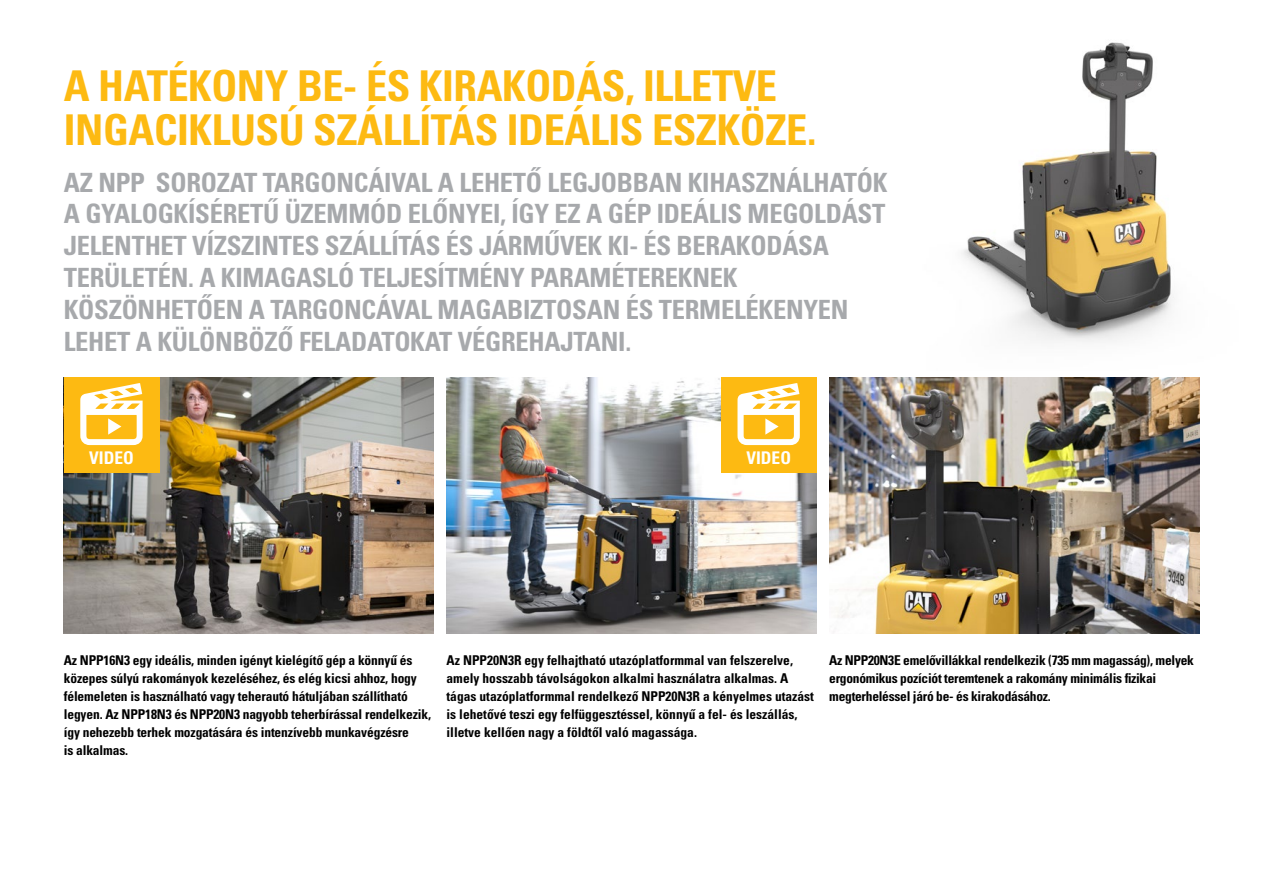
<style>
.page{position:relative;width:1263px;height:893px;background:#fff}
.page>*{position:absolute;margin:0;border:0;box-sizing:border-box;transform-origin:0 0}
.t1{font:42.45px/43.5px "Univers LTCYR 67 Bold Cond";letter-spacing:-.01em;color:#fdba12}
.t2{font:26.55px/31.8px "Univers LTCYR 67 Bold Cond";letter-spacing:-.01em;color:#a7a9ac}
.t3{font:17.4px "Univers LTCYR 67 Bold Cond";color:#fff}
.t4{font:13.5px/18px "Univers LTCYR 67 Bold Cond";letter-spacing:-.01em;color:#000}
</style>
<div class="page">
<img style="left:446px;top:377px;width:370px;height:257px">
<img style="left:829px;top:377px;width:370px;height:257px">
<img style="left:961px;top:42px;width:213px;height:300px">
<img style="left:64px;top:377px;width:370px;height:257px">
<div style="left:64px;top:377px;width:95px;height:96px;background:#fdba12"></div>
<svg style="left:80px;top:383px;width:63px;height:62px"></svg>
<div style="left:721px;top:377px;width:95px;height:96px;background:#fdba12"></div>
<svg style="left:737px;top:383px;width:63px;height:62px"></svg>
<h1 class="t1" style="left:64px;top:64px;width:754px">A HATÉKONY BE- ÉS KIRAKODÁS, ILLETVE<br>INGACIKLUSÚ SZÁLLÍTÁS IDEÁLIS ESZKÖZE.</h1>
<p class="t2" style="left:64px;top:166px;width:825px">AZ NPP SOROZAT TARGONCÁIVAL A LEHETŐ LEGJOBBAN KIHASZNÁLHATÓK A GYALOGKÍSÉRETŰ ÜZEMMÓD ELŐNYEI, ÍGY EZ A GÉP IDEÁLIS MEGOLDÁST JELENTHET VÍZSZINTES SZÁLLÍTÁS ÉS JÁRMŰVEK KI- ÉS BERAKODÁSA TERÜLETÉN. A KIMAGASLÓ TELJESÍTMÉNY PARAMÉTEREKNEK KÖSZÖNHETŐEN A TARGONCÁVAL MAGABIZTOSAN ÉS TERMELÉKENYEN LEHET A KÜLÖNBÖZŐ FELADATOKAT VÉGREHAJTANI.</p>
<p class="t3" style="left:89px;top:447px;width:46px">VIDEO</p>
<p class="t3" style="left:746px;top:447px;width:46px">VIDEO</p>
<p class="t4" style="left:64px;top:651px;width:369px">Az NPP16N3 egy ideális, minden igényt kielégítő gép a könnyű és közepes súlyú rakományok kezeléséhez, és elég kicsi ahhoz, hogy félemeleten is használható vagy teherautó hátuljában szállítható legyen. Az NPP18N3 és NPP20N3 nagyobb teherbírással rendelkezik, így nehezebb terhek mozgatására és intenzívebb munkavégzésre<br>is alkalmas.</p>
<p class="t4" style="left:446px;top:651px;width:369px">Az NPP20N3R egy felhajtható utazóplatformmal van felszerelve, amely hosszabb távolságokon alkalmi használatra alkalmas. A tágas utazóplatformmal rendelkező NPP20N3R a kényelmes utazást is lehetővé teszi egy felfüggesztéssel, könnyű a fel- és leszállás, illetve kellően nagy a földtől való magassága.</p>
<p class="t4" style="left:829px;top:651px;width:366px">Az NPP20N3E emelővillákkal rendelkezik (735 mm magasság), melyek ergonómikus pozíciót teremtenek a rakomány minimális fizikai megterheléssel járó be- és kirakodásához.</p>
</div>
